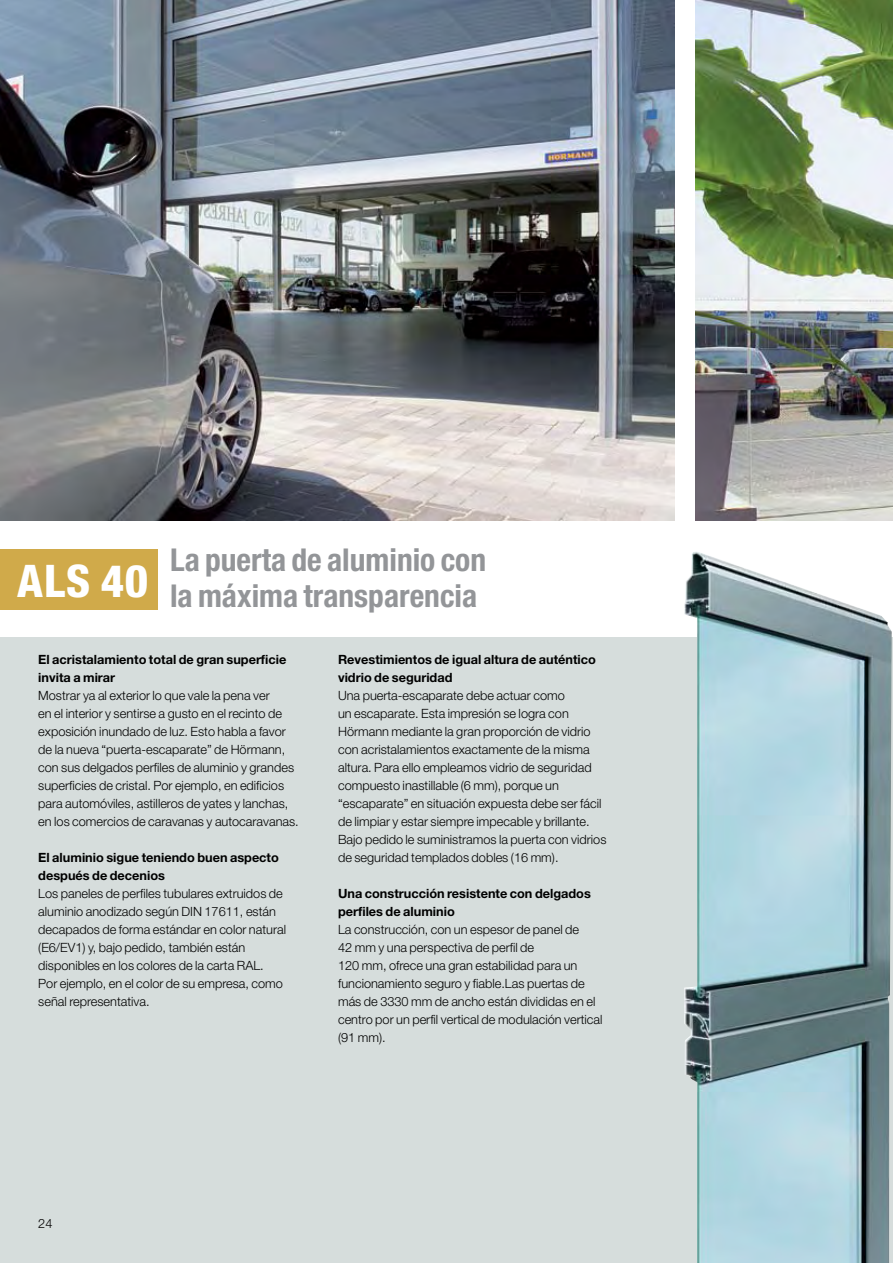
<style>
.page{position:relative;width:893px;height:1263px;background:#fff}
.page>*{position:absolute;margin:0;border:0;box-sizing:border-box;transform-origin:0 0}
.t1{font:800 condensed 45px "Helvetica Neue";color:#fff}
.t2{font:700 condensed 31.5px/36px "Helvetica Neue";color:#939598}
.t3{font:300 12.75px/18px "Helvetica Neue";color:#000}
.t4{font:700 12.75px/18px "Helvetica Neue";color:#000}
</style>
<div class="page">
<img style="left:695px;top:0;width:198px;height:520px">
<img style="left:0;top:0;width:674px;height:520px">
<div style="left:0;top:638px;width:893px;height:625px;background:#d6dddc"></div>
<div style="left:0;top:550px;width:157px;height:60px;background:#d0aa4a"></div>
<img style="left:684px;top:552px;width:208px;height:711px">
<h1 class="t1" style="left:17px;top:553px;width:132px">ALS 40</h1>
<h2 class="t2" style="left:170px;top:541px;width:318px">La puerta de aluminio con la máxima transparencia</h2>
<p class="t4" style="left:38px;top:650px;width:250px">El acristalamiento total de gran superficie invita a mirar</p>
<p class="t3" style="left:38px;top:686px;width:262px">Mostrar ya al exterior lo que vale la pena ver<br>en el interior y sentirse a gusto en el recinto de exposición inundado de luz. Esto habla a favor de la nueva “puerta-escaparate” de Hörmann, con sus delgados perfiles de aluminio y grandes superficies de cristal. Por ejemplo, en edificios para automóviles, astilleros de yates y lanchas, en los comercios de caravanas y autocaravanas.</p>
<p class="t4" style="left:38px;top:848px;width:242px">El aluminio sigue teniendo buen aspecto después de decenios</p>
<p class="t3" style="left:38px;top:884px;width:249px">Los paneles de perfiles tubulares extruidos de aluminio anodizado según DIN 17611, están decapados de forma estándar en color natural (E6/EV1) y, bajo pedido, también están disponibles en los colores de la carta RAL.<br>Por ejemplo, en el color de su empresa, como señal representativa.</p>
<p class="t4" style="left:338px;top:650px;width:259px">Revestimientos de igual altura de auténtico vidrio de seguridad</p>
<p class="t3" style="left:338px;top:686px;width:270px">Una puerta-escaparate debe actuar como<br>un escaparate. Esta impresión se logra con Hörmann mediante la gran proporción de vidrio con acristalamientos exactamente de la misma altura. Para ello empleamos vidrio de seguridad compuesto inastillable (6 mm), porque un “escaparate” en situación expuesta debe ser fácil de limpiar y estar siempre impecable y brillante.<br>Bajo pedido le suministramos la puerta con vidrios de seguridad templados dobles (16 mm).</p>
<p class="t4" style="left:338px;top:884px;width:254px">Una construcción resistente con delgados perfiles de aluminio</p>
<p class="t3" style="left:338px;top:920px;width:266px">La construcción, con un espesor de panel de<br>42 mm y una perspectiva de perfil de<br>120 mm, ofrece una gran estabilidad para un funcionamiento seguro y fiable.Las puertas de más de 3330 mm de ancho están divididas en el centro por un perfil vertical de modulación vertical (91 mm).</p>
<p class="t3" style="left:38px;top:1214px;width:16px">24</p>
</div>
